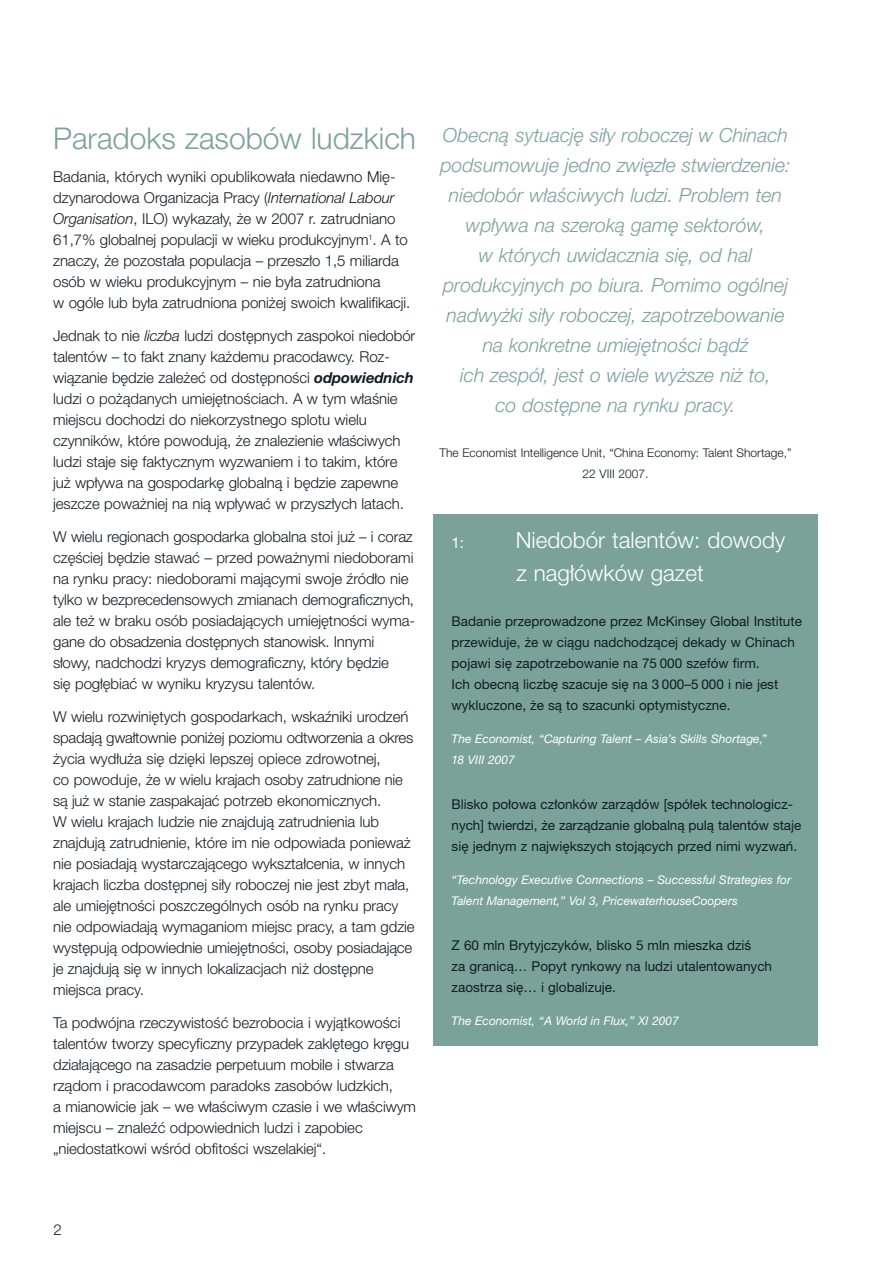
<style>
.page{position:relative;width:893px;height:1263px;background:#fff}
.page>*{position:absolute;margin:0;border:0;box-sizing:border-box;transform-origin:0 0}
.t1{font:300 30px "Helvetica Neue CE";color:#7aa298}
.t2{font:300 22.5px/33px "Helvetica Neue CE";color:#fff}
.t3{font:italic 300 19.5px/30px "Helvetica Neue CE";color:#7aa298;text-align:center}
.t4{font:300 15px/21px "Helvetica Neue CE";letter-spacing:-.005em;color:#111c24}
.t5{font:15px "Helvetica Neue CE";color:#fff}
.t6{font:13.5px/21px "Helvetica Neue CE";color:#111c24}
.t7{font:italic 12px/21px "Helvetica Neue CE";color:#fff}
.t8{font:300 12px/21px "Helvetica Neue CE";color:#111c24;text-align:center}
.s1{font-style:italic}
.s2{font-weight:700;font-style:italic}
</style>
<div class="page">
<div style="left:434px;top:514px;width:384px;height:532px;background:#7aa298"></div>
<h1 class="t1" style="left:53px;top:128px;width:364px">Paradoks zasobów ludzkich</h1>
<p class="t4" style="left:53px;top:168px;width:359px">Badania, których wyniki opublikowała niedawno Mię - dzy narodowa Organizacja Pracy (<span class="s1">International Labour Organisation</span>, ILO) wykazały, że w 2007 r. zatrudniano 61,7% globalnej populacji w wieku produkcyjnym<sup>1</sup>. A to znaczy, że pozostała populacja – przeszło 1,5 miliarda osób w wieku produkcyjnym – nie była zatrudniona<br>w ogóle lub była zatrudniona poniżej swoich kwalifikacji.</p>
<p class="t4" style="left:53px;top:327px;width:364px">Jednak to nie <span class="s1">liczba</span> ludzi dostępnych zaspokoi niedobór talentów – to fakt znany każdemu pracodawcy. Roz - wiązanie będzie zależeć od dostępności <span class="s2">odpowiednich </span>ludzi o pożądanych umiejętnościach. A w tym właśnie miejscu dochodzi do niekorzystnego splotu wielu czynników, które powodują, że znalezienie właściwych ludzi staje się faktycznym wyzwaniem i to takim, które już wpływa na gospodarkę globalną i będzie zapewne jeszcze poważniej na nią wpływać w przyszłych latach.</p>
<p class="t4" style="left:53px;top:528px;width:364px">W wielu regionach gospodarka globalna stoi już – i coraz częściej będzie stawać – przed poważnymi niedoborami na rynku pracy: niedoborami mającymi swoje źródło nie tylko w bezprecedensowych zmianach demograficznych, ale też w braku osób posiadających umiejętności wyma - gane do obsadzenia dostępnych stanowisk. Innymi słowy, nadchodzi kryzys demograficzny, który będzie<br>się pogłębiać w wyniku kryzysu talentów.</p>
<p class="t4" style="left:53px;top:708px;width:363px">W wielu rozwiniętych gospodarkach, wskaźniki urodzeń spadają gwałtownie poniżej poziomu odtworzenia a okres życia wydłuża się dzięki lepszej opiece zdrowotnej,<br>co powo duje, że w wielu krajach osoby zatrudnione nie są już w stanie zaspakajać potrzeb ekonomicznych.<br>W wielu krajach ludzie nie znajdują zatrudnienia lub znajdują zatrudnienie, które im nie odpowiada ponieważ nie posiadają wystar czającego wykształcenia, w innych krajach liczba dostępnej siły roboczej nie jest zbyt mała, ale umiejętności poszczególnych osób na rynku pracy nie odpowiadają wymaganiom miejsc pracy, a tam gdzie występują odpowiednie umiejętności, osoby posiadające je znajdują się w innych lokalizacjach niż dostępne miejsca pracy.</p>
<p class="t4" style="left:53px;top:1014px;width:364px">Ta podwójna rzeczywistość bezrobocia i wyjątkowości talentów tworzy specyficzny przypadek zaklętego kręgu działającego na zasadzie perpetuum mobile i stwarza rządom i pracodawcom paradoks zasobów ludzkich,<br>a mianowicie jak – we właściwym czasie i we właściwym miejscu – znaleźć odpowiednich ludzi i zapobiec „niedostatkowi wśród obfitości wszelakiej“.</p>
<p class="t3" style="left:440px;top:122px;width:352px">Obecną sytuację siły roboczej w Chinach podsumowuje jedno zwięzłe stwierdzenie: niedobór właściwych ludzi. Problem ten wpływa na szeroką gamę sektorów,<br>w których uwidacznia się, od hal produkcyjnych po biura. Pomimo ogólnej nadwyżki siły roboczej, zapotrzebowanie na konkretne umiejętności bądź<br>ich zespół, jest o wiele wyższe niż to,<br>co dostępne na rynku pracy.</p>
<p class="t8" style="left:439px;top:443px;width:353px">The Economist Intelligence Unit, “China Economy: Talent Shortage,”<br>22 VIII 2007.</p>
<p class="t5" style="left:452px;top:537px;width:14px">1:</p>
<h2 class="t2" style="left:516px;top:525px;width:271px">Niedobór talentów: dowody z nagłówków gazet</h2>
<p class="t6" style="left:452px;top:612px;width:352px">Badanie przeprowadzone przez McKinsey Global Institute przewiduje, że w ciągu nadchodzącej dekady w Chinach pojawi się zapotrzebowanie na 75 000 szefów firm.<br>Ich obecną liczbę szacuje się na 3 000–5 000 i nie jest wykluczone, że są to szacunki optymistyczne.</p>
<p class="t7" style="left:452px;top:729px;width:317px">The Economist, “Capturing Talent – Asia’s Skills Shortage,”<br>18 VIII 2007</p>
<p class="t6" style="left:452px;top:795px;width:351px">Blisko połowa członków zarządów [spółek technolo gicz - nych] twierdzi, że zarządzanie globalną pulą talentów staje się jednym z największych stojących przed nimi wyzwań.</p>
<p class="t7" style="left:452px;top:870px;width:341px">“Technology Executive Connections – Successful Strategies for<br>Talent Management,” Vol 3, PricewaterhouseCoopers</p>
<p class="t6" style="left:452px;top:936px;width:322px">Z 60 mln Brytyjczyków, blisko 5 mln mieszka dziś<br>za granicą… Popyt rynkowy na ludzi utalentowanych zaostrza się… i globalizuje.</p>
<p class="t7" style="left:452px;top:1011px;width:229px">The Economist, “A World in Flux,” XI 2007</p>
<p class="t4" style="left:54px;top:1221px;width:10px">2</p>
</div>
